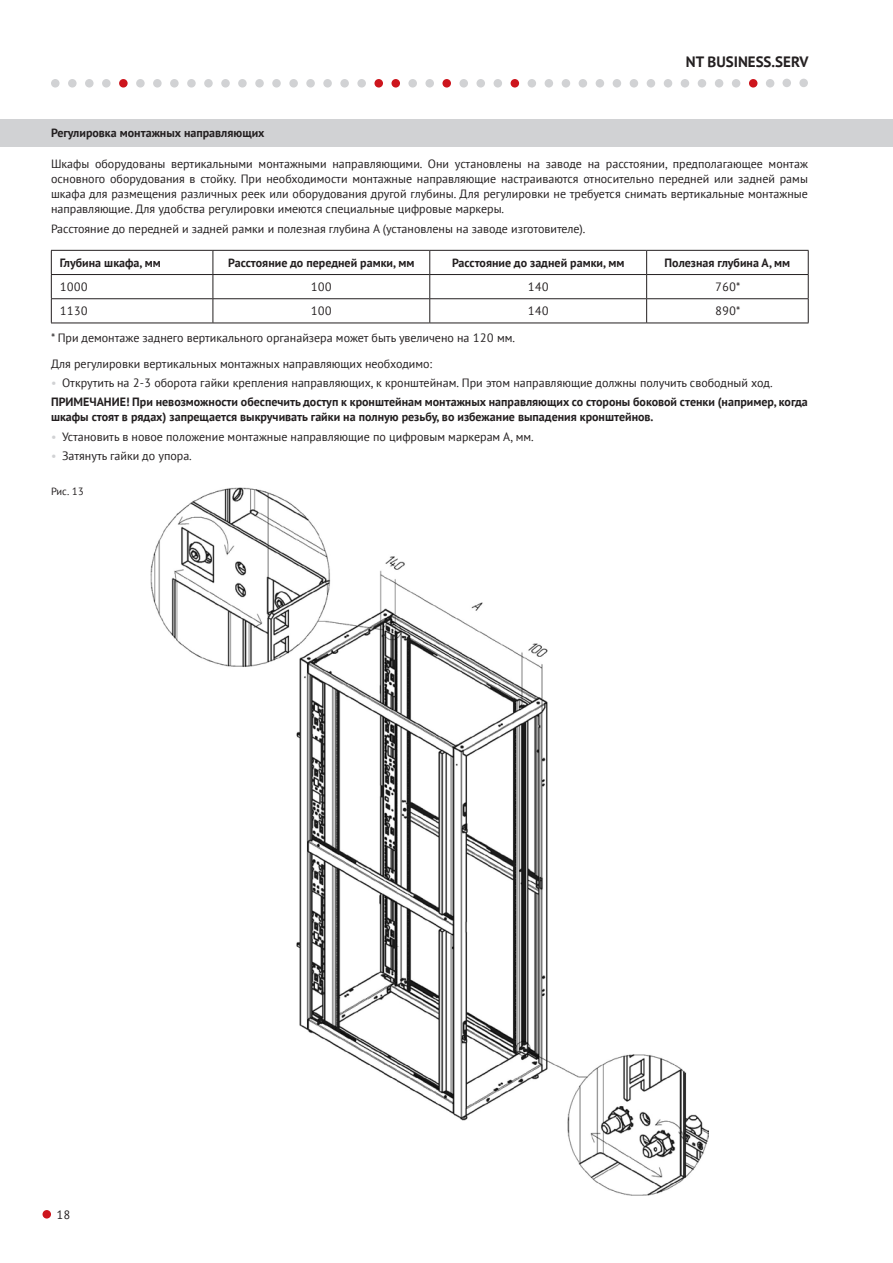
<style>
.page{position:relative;width:893px;height:1263px;background:#fff}
.page>*{position:absolute;margin:0;border:0;box-sizing:border-box;transform-origin:0 0}
.t1{font:700 15px "PT Sans";color:#231f20}
.t2{font:12px/15px "PT Sans";color:#231f20;text-align:justify}
.t3{font:700 12px/19.2px "PT Sans";color:#231f20}
.t4{font:10.5px "PT Sans";color:#231f20}
.s1{font-weight:400;color:#d1d2d4}
.s2{font-weight:400}
.s3{color:#d1d2d4}
</style>
<div class="page">
<div style="left:51px;top:79px;width:9px;height:9px;background:#d1d2d4;border-radius:50%"></div>
<div style="left:68px;top:79px;width:9px;height:9px;background:#d1d2d4;border-radius:50%"></div>
<div style="left:85px;top:79px;width:9px;height:9px;background:#d1d2d4;border-radius:50%"></div>
<div style="left:102px;top:79px;width:9px;height:9px;background:#d1d2d4;border-radius:50%"></div>
<div style="left:119px;top:79px;width:9px;height:9px;background:#cd151d;border-radius:50%"></div>
<div style="left:136px;top:79px;width:9px;height:9px;background:#d1d2d4;border-radius:50%"></div>
<div style="left:153px;top:79px;width:9px;height:9px;background:#d1d2d4;border-radius:50%"></div>
<div style="left:170px;top:79px;width:9px;height:9px;background:#d1d2d4;border-radius:50%"></div>
<div style="left:187px;top:79px;width:9px;height:9px;background:#d1d2d4;border-radius:50%"></div>
<div style="left:204px;top:79px;width:9px;height:9px;background:#d1d2d4;border-radius:50%"></div>
<div style="left:221px;top:79px;width:9px;height:9px;background:#d1d2d4;border-radius:50%"></div>
<div style="left:238px;top:79px;width:9px;height:9px;background:#d1d2d4;border-radius:50%"></div>
<div style="left:255px;top:79px;width:9px;height:9px;background:#d1d2d4;border-radius:50%"></div>
<div style="left:272px;top:79px;width:9px;height:9px;background:#d1d2d4;border-radius:50%"></div>
<div style="left:289px;top:79px;width:9px;height:9px;background:#d1d2d4;border-radius:50%"></div>
<div style="left:306px;top:79px;width:9px;height:9px;background:#d1d2d4;border-radius:50%"></div>
<div style="left:323px;top:79px;width:9px;height:9px;background:#d1d2d4;border-radius:50%"></div>
<div style="left:340px;top:79px;width:9px;height:9px;background:#d1d2d4;border-radius:50%"></div>
<div style="left:357px;top:79px;width:9px;height:9px;background:#d1d2d4;border-radius:50%"></div>
<div style="left:374px;top:79px;width:9px;height:9px;background:#cd151d;border-radius:50%"></div>
<div style="left:391px;top:79px;width:9px;height:9px;background:#cd151d;border-radius:50%"></div>
<div style="left:408px;top:79px;width:9px;height:9px;background:#d1d2d4;border-radius:50%"></div>
<div style="left:425px;top:79px;width:9px;height:9px;background:#d1d2d4;border-radius:50%"></div>
<div style="left:442px;top:79px;width:9px;height:9px;background:#cd151d;border-radius:50%"></div>
<div style="left:459px;top:79px;width:9px;height:9px;background:#d1d2d4;border-radius:50%"></div>
<div style="left:476px;top:79px;width:9px;height:9px;background:#d1d2d4;border-radius:50%"></div>
<div style="left:494px;top:79px;width:8px;height:9px;background:#d1d2d4;border-radius:50%"></div>
<div style="left:511px;top:79px;width:8px;height:9px;background:#cd151d;border-radius:50%"></div>
<div style="left:528px;top:79px;width:8px;height:9px;background:#d1d2d4;border-radius:50%"></div>
<div style="left:545px;top:79px;width:8px;height:9px;background:#d1d2d4;border-radius:50%"></div>
<div style="left:562px;top:79px;width:8px;height:9px;background:#d1d2d4;border-radius:50%"></div>
<div style="left:579px;top:79px;width:8px;height:9px;background:#d1d2d4;border-radius:50%"></div>
<div style="left:596px;top:79px;width:8px;height:9px;background:#d1d2d4;border-radius:50%"></div>
<div style="left:613px;top:79px;width:8px;height:9px;background:#d1d2d4;border-radius:50%"></div>
<div style="left:630px;top:79px;width:8px;height:9px;background:#d1d2d4;border-radius:50%"></div>
<div style="left:647px;top:79px;width:8px;height:9px;background:#d1d2d4;border-radius:50%"></div>
<div style="left:664px;top:79px;width:8px;height:9px;background:#d1d2d4;border-radius:50%"></div>
<div style="left:681px;top:79px;width:8px;height:9px;background:#d1d2d4;border-radius:50%"></div>
<div style="left:698px;top:79px;width:8px;height:9px;background:#d1d2d4;border-radius:50%"></div>
<div style="left:715px;top:79px;width:8px;height:9px;background:#d1d2d4;border-radius:50%"></div>
<div style="left:732px;top:79px;width:8px;height:9px;background:#d1d2d4;border-radius:50%"></div>
<div style="left:749px;top:79px;width:8px;height:9px;background:#cd151d;border-radius:50%"></div>
<div style="left:766px;top:79px;width:8px;height:9px;background:#d1d2d4;border-radius:50%"></div>
<div style="left:782px;top:79px;width:9px;height:8px;background:#d1d2d4;border-radius:50%"></div>
<div style="left:799px;top:79px;width:9px;height:8px;background:#d1d2d4;border-radius:50%"></div>
<div style="left:43px;top:1210px;width:8px;height:8px;background:#cd151d;border-radius:50%"></div>
<hr style="left:51px;top:250px;width:162px;height:1px;background:#231f20">
<hr style="left:213px;top:250px;width:217px;height:1px;background:#231f20">
<hr style="left:430px;top:250px;width:217px;height:1px;background:#231f20">
<hr style="left:647px;top:250px;width:161px;height:1px;background:#231f20">
<hr style="left:51px;top:274px;width:162px;height:1px;background:#231f20">
<hr style="left:213px;top:274px;width:217px;height:1px;background:#231f20">
<hr style="left:430px;top:274px;width:217px;height:1px;background:#231f20">
<hr style="left:647px;top:274px;width:161px;height:1px;background:#231f20">
<hr style="left:51px;top:298px;width:162px;height:1px;background:#231f20">
<svg style="left:51px;top:251px;width:1px;height:72px"></svg>
<hr style="left:213px;top:298px;width:217px;height:1px;background:#231f20">
<svg style="left:213px;top:251px;width:1px;height:72px"></svg>
<hr style="left:430px;top:298px;width:217px;height:1px;background:#231f20">
<svg style="left:429px;top:251px;width:1px;height:72px"></svg>
<hr style="left:647px;top:298px;width:161px;height:1px;background:#231f20">
<svg style="left:646px;top:251px;width:1px;height:72px"></svg>
<svg style="left:808px;top:251px;width:1px;height:72px"></svg>
<hr style="left:51px;top:323px;width:162px;height:1px;background:#231f20">
<hr style="left:213px;top:323px;width:217px;height:1px;background:#231f20">
<hr style="left:430px;top:323px;width:217px;height:1px;background:#231f20">
<hr style="left:647px;top:323px;width:161px;height:1px;background:#231f20">
<div style="left:0;top:119px;width:893px;height:27px;background:#d1d2d4"></div>
<img style="left:150px;top:487px;width:559px;height:709px">
<p class="t3" style="left:51px;top:123px;width:215px">Регулировка монтажных направляющих</p>
<p class="t1" style="left:686px;top:52px;width:124px">NT BUSINESS.SERV</p>
<p class="t2" style="left:51px;top:156px;width:758px">Шкафы оборудованы вертикальными монтажными направляющими. Они установлены на заводе на расстоянии, предполагающее монтаж основного оборудования в стойку. При необходимости монтажные направляющие настраиваются относительно передней или задней рамы шкафа для размещения различных реек или оборудования другой глубины. Для регулировки не требуется снимать вертикальные монтажные направляющие. Для удобства регулировки имеются специальные цифровые маркеры.</p>
<p class="t2" style="left:51px;top:221px;width:536px">Расстояние до передней и задней рамки и полезная глубина А (установлены на заводе изготовителе).</p>
<p class="t3" style="left:60px;top:253px;width:102px">Глубина шкафа, мм</p>
<p class="t3" style="left:228px;top:253px;width:188px">Расстояние до передней рамки, мм</p>
<p class="t3" style="left:452px;top:253px;width:174px">Расстояние до задней рамки, мм</p>
<p class="t3" style="left:665px;top:253px;width:127px">Полезная глубина А, мм</p>
<p class="t2" style="left:60px;top:279px;width:30px">1000</p>
<p class="t2" style="left:311px;top:279px;width:23px">100</p>
<p class="t2" style="left:528px;top:279px;width:23px">140</p>
<p class="t2" style="left:715px;top:279px;width:27px">760*</p>
<p class="t2" style="left:60px;top:303px;width:30px">1130</p>
<p class="t2" style="left:311px;top:303px;width:23px">100</p>
<p class="t2" style="left:528px;top:303px;width:23px">140</p>
<p class="t2" style="left:715px;top:303px;width:27px">890*</p>
<p class="t2" style="left:51px;top:330px;width:466px">* При демонтаже заднего вертикального органайзера может быть увеличено на 120 мм.</p>
<p class="t2" style="left:51px;top:356px;width:383px">Для регулировки вертикальных монтажных направляющих необходимо:</p>
<p class="t3" style="left:51px;top:373px;width:758px"><span class="s1">•</span> <span class="s2">Открутить на 2-3 оборота гайки крепления направляющих, к кронштейнам. При этом направляющие должны получить свободный ход.<br></span>ПРИМЕЧАНИЕ! При невозможности обеспечить доступ к кронштейнам монтажных направляющих со стороны боковой стенки (например, когда</p>
<p class="t3" style="left:51px;top:407px;width:604px">шкафы стоят в рядах) запрещается выкручивать гайки на полную резьбу, во избежание выпадения кронштейнов.</p>
<p class="t2" style="left:51px;top:429px;width:484px"><span class="s3">•</span> Установить в новое положение монтажные направляющие по цифровым маркерам А, мм.</p>
<p class="t2" style="left:51px;top:448px;width:142px"><span class="s3">•</span> Затянуть гайки до упора.</p>
<p class="t4" style="left:51px;top:485px;width:35px">Рис. 13</p>
<p class="t2" style="left:57px;top:1206px;width:16px">18</p>
</div>
